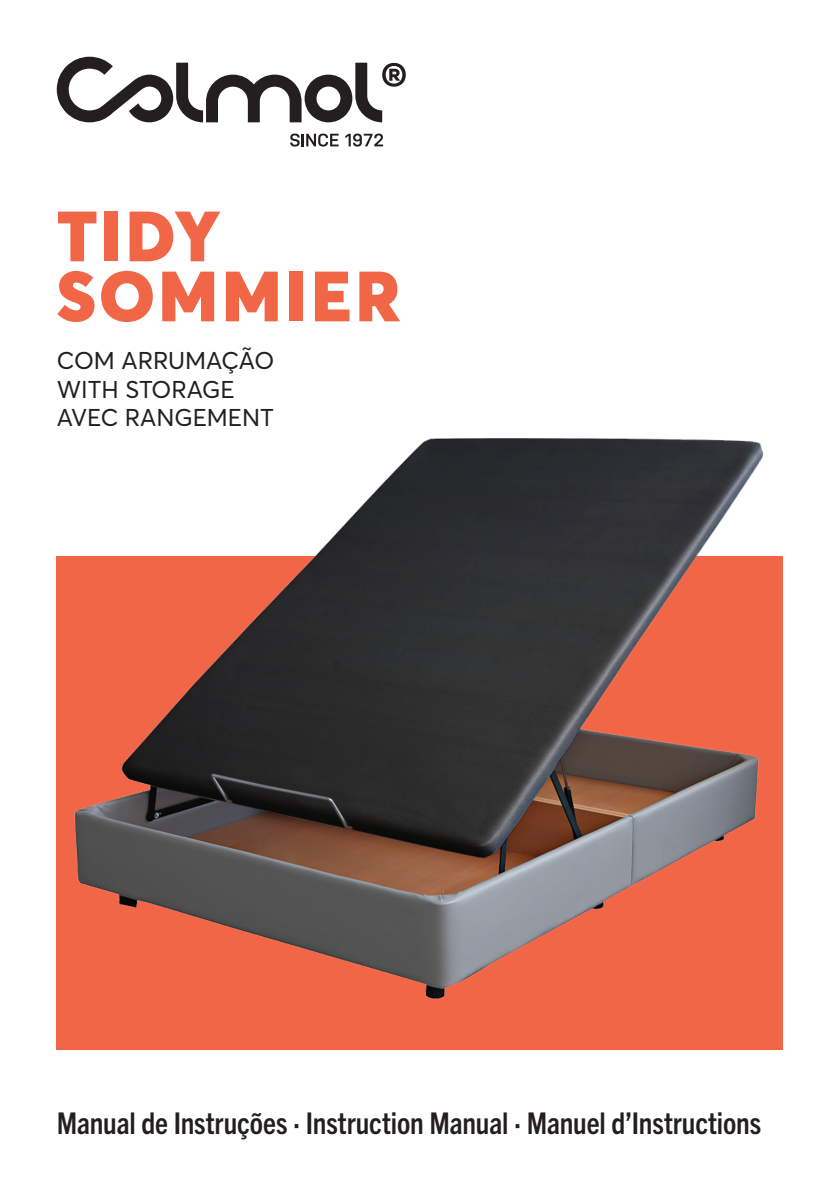
<style>
.page{position:relative;width:840px;height:1191px;background:#fff}
.page>*{position:absolute;margin:0;border:0;box-sizing:border-box;transform-origin:0 0}
.t1{font:900 70px "Averta CY";letter-spacing:.055em;color:#f26648}
.t2{font:700 condensed 30px "Trade Gothic Next LT Pro";letter-spacing:-.005em;color:#231f20}
.t3{font:24px "Averta CY";color:#231f20}
</style>
<div class="page">
<div style="left:57px;top:556px;width:725px;height:493px;background:#f26648"></div>
<img style="left:74px;top:438px;width:690px;height:562px">
<svg style="left:57px;top:57px;width:348px;height:65px"></svg>
<svg style="left:290px;top:134px;width:48px;height:13px"></svg>
<svg style="left:345px;top:134px;width:38px;height:13px"></svg>
<p class="t1" style="left:57px;top:187px;width:164px">TIDY</p>
<p class="t1" style="left:57px;top:247px;width:345px">SOMMIER</p>
<p class="t3" style="left:57px;top:344px;width:219px">COM ARRUMAÇÃO</p>
<p class="t3" style="left:57px;top:373px;width:179px">WITH STORAGE</p>
<p class="t3" style="left:57px;top:401px;width:219px">AVEC RANGEMENT</p>
<p class="t2" style="left:57px;top:1102px;width:705px">Manual de Instruções · Instruction Manual · Manuel d’Instructions</p>
</div>
